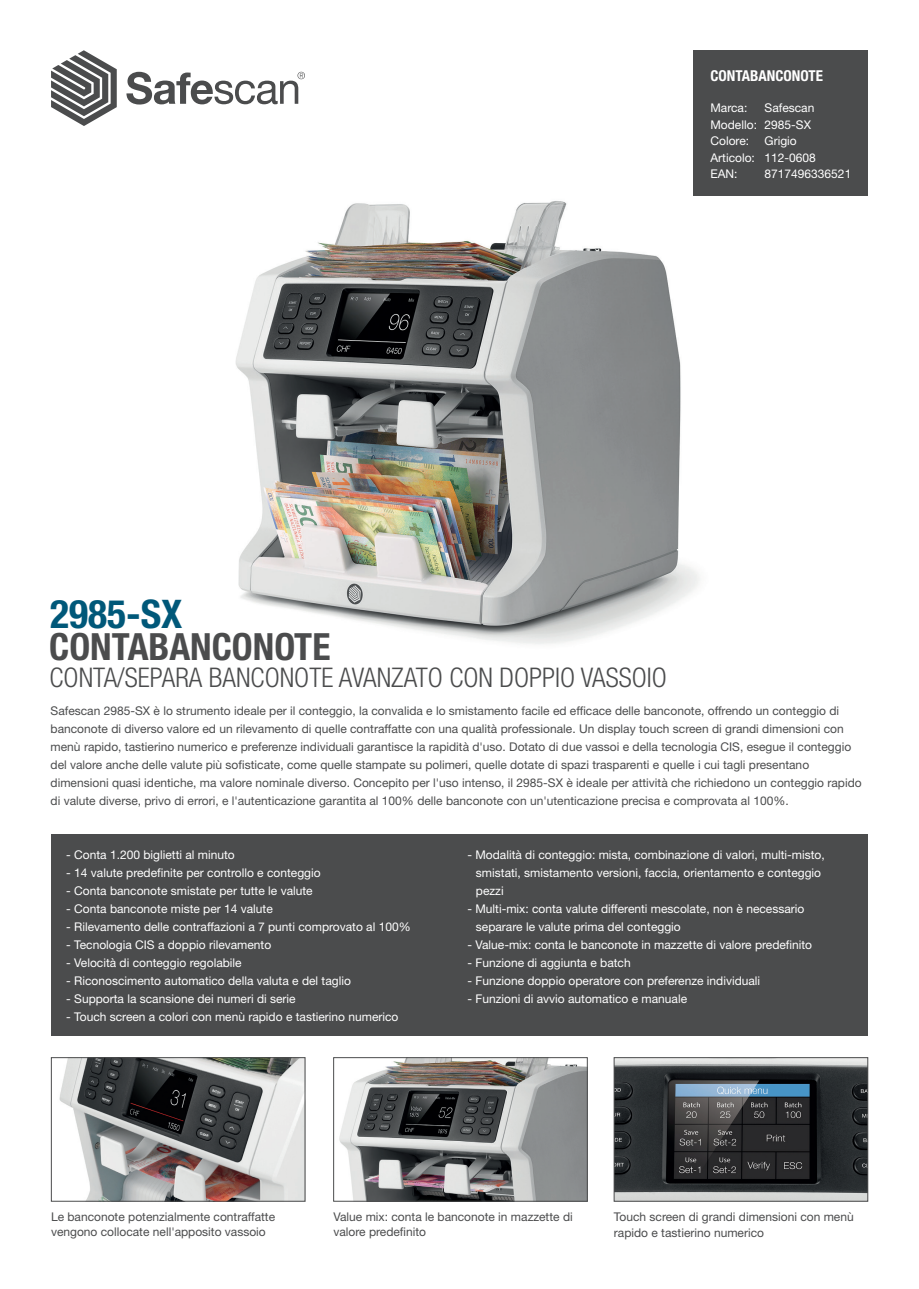
<style>
.page{position:relative;width:919px;height:1289px;background:#fff}
.page>*{position:absolute;margin:0;border:0;box-sizing:border-box;transform-origin:0 0}
.t1{font:700 condensed 39.45px "Helvetica Neue LT Std";color:#005879}
.t2{font:700 condensed 37.5px "Helvetica Neue LT Std";color:#4b4c4d}
.t3{font:300 condensed 27px "Helvetica Neue LT Std";color:#4b4c4d}
.t4{font:700 condensed 15px "Helvetica Neue LT Std";color:#fff}
.t5{font:12px/18px "Helvetica Neue LT Std";color:#4b4c4d}
.t6{font:12px/16.5px "Helvetica Neue LT Std";color:#fff}
</style>
<div class="page">
<div style="left:693px;top:50px;width:174px;height:146px;background:#4b4c4d"></div>
<svg style="left:51px;top:50px;width:66px;height:76px"></svg>
<svg style="left:126px;top:72px;width:179px;height:32px"></svg>
<div style="left:51px;top:834px;width:816px;height:201px;background:#4b4c4d"></div>
<img style="left:235px;top:201px;width:465px;height:443px">
<img style="left:339px;top:1059px;width:246px;height:140px">
<div style="left:333px;top:1057px;width:254px;height:144px;border:1px solid #4b4c4d"></div>
<img style="left:616px;top:1059px;width:249px;height:140px">
<div style="left:614px;top:1057px;width:253px;height:144px;border:1px solid #4b4c4d"></div>
<img style="left:59px;top:1059px;width:244px;height:140px">
<div style="left:51px;top:1057px;width:254px;height:144px;border:1px solid #4b4c4d"></div>
<p class="t4" style="left:710px;top:66px;width:114px">CONTABANCONOTE</p>
<p class="t6" style="left:710px;top:99px;width:38px">Marca:</p>
<p class="t6" style="left:710px;top:99px;width:105px;text-indent:54px">Safescan<br>Modello: 2985-SX<br>Colore:</p>
<p class="t6" style="left:710px;top:132px;width:107px;text-indent:54px">Grigio<br>Articolo: 112-0608<br>EAN:</p>
<p class="t6" style="left:764px;top:165px;width:88px">8717496336521</p>
<h1 class="t1" style="left:50px;top:589px;width:134px">2985-SX</h1>
<h3 class="t3" style="left:50px;top:662px;width:618px">CONTA/SEPARA BANCONOTE AVANZATO CON DOPPIO VASSOIO</h3>
<h2 class="t2" style="left:49px;top:623px;width:283px">CONTABANCONOTE</h2>
<p class="t5" style="left:51px;top:701px;width:812px">Safescan 2985-SX è lo strumento ideale per il conteggio, la convalida e lo smistamento facile ed efficace delle banconote, offrendo un conteggio di banconote di diverso valore ed un rilevamento di quelle contraffatte con una qualità professionale. Un display touch screen di grandi dimensioni con menù rapido, tastierino numerico e preferenze individuali garantisce la rapidità d'uso. Dotato di due vassoi e della tecnologia CIS, esegue il conteggio del valore anche delle valute più sofisticate, come quelle stampate su polimeri, quelle dotate di spazi trasparenti e quelle i cui tagli presentano dimensioni quasi identiche, ma valore nominale diverso. Concepito per l'uso intenso, il 2985-SX è ideale per attività che richiedono un conteggio rapido di valute diverse, privo di errori, e l'autenticazione garantita al 100% delle banconote con un'utenticazione precisa e comprovata al 100%.</p>
<p class="t6" style="left:66px;top:846px;width:170px">- Conta 1.200 biglietti al minuto</p>
<p class="t6" style="left:66px;top:864px;width:256px">- 14 valute predefinite per controllo e conteggio</p>
<p class="t6" style="left:66px;top:882px;width:248px">- Conta banconote smistate per tutte le valute</p>
<p class="t6" style="left:66px;top:900px;width:208px">- Conta banconote miste per 14 valute</p>
<p class="t6" style="left:66px;top:918px;width:346px">- Rilevamento delle contraffazioni a 7 punti comprovato al 100%</p>
<p class="t6" style="left:66px;top:936px;width:206px">- Tecnologia CIS a doppio rilevamento</p>
<p class="t6" style="left:66px;top:954px;width:177px">- Velocità di conteggio regolabile</p>
<p class="t6" style="left:66px;top:972px;width:286px">- Riconoscimento automatico della valuta e del taglio</p>
<p class="t6" style="left:66px;top:990px;width:231px">- Supporta la scansione dei numeri di serie</p>
<p class="t6" style="left:66px;top:1008px;width:334px">- Touch screen a colori con menù rapido e tastierino numerico</p>
<p class="t6" style="left:476px;top:845px;width:350px;line-height:18px;text-indent:-9px">- Modalità di conteggio: mista, combinazione di valori, multi-misto, smistati, smistamento versioni, faccia, orientamento e conteggio pezzi</p>
<p class="t6" style="left:476px;top:899px;width:330px;line-height:18px;text-indent:-9px">- Multi-mix: conta valute differenti mescolate, non è necessario separare le valute prima del conteggio</p>
<p class="t6" style="left:467px;top:936px;width:346px">- Value-mix: conta le banconote in mazzette di valore predefinito</p>
<p class="t6" style="left:467px;top:954px;width:165px">- Funzione di aggiunta e batch</p>
<p class="t6" style="left:467px;top:972px;width:294px">- Funzione doppio operatore con preferenze individuali</p>
<p class="t6" style="left:467px;top:990px;width:221px">- Funzioni di avvio automatico e manuale</p>
<p class="t5" style="left:51px;top:1208px;width:226px;line-height:15px">Le banconote potenzialmente contraffatte vengono collocate nell'apposito vassoio</p>
<p class="t5" style="left:333px;top:1208px;width:241px;line-height:15px">Value mix: conta le banconote in mazzette di valore predefinito</p>
<p class="t5" style="left:614px;top:1207px;width:241px;line-height:16.5px">Touch screen di grandi dimensioni con menù rapido e tastierino numerico</p>
</div>
